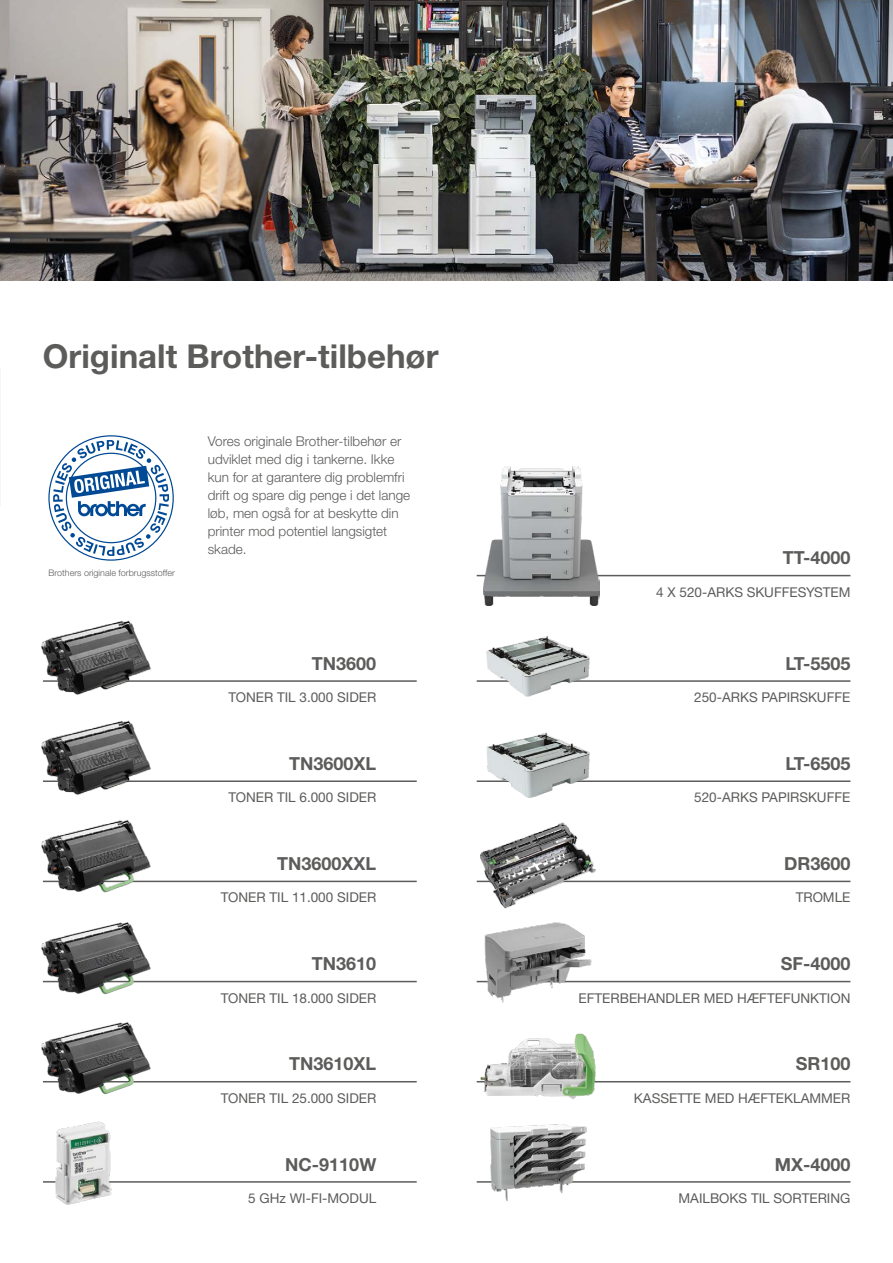
<style>
.page{position:relative;width:893px;height:1263px;background:#fff}
.page>*{position:absolute;margin:0;border:0;box-sizing:border-box;transform-origin:0 0}
.t1{font:700 33px "Helvetica Neue LTW1 G";color:#5c5c5b}
.t2{font:700 18px "Helvetica Neue LTW1 G";color:#5c5c5b}
.t3{font:13.5px "Helvetica Neue LTW1 G";color:#5c5c5b}
.t4{font:300 13.5px/18px "Helvetica Neue LTW1 G";color:#5c5c5b}
.t5{font:300 9px "Helvetica Neue LTW1 G";color:#5c5c5b}
</style>
<div class="page">
<hr style="left:477px;top:881px;width:373px;height:1px;background:#5c5c5b">
<hr style="left:477px;top:981px;width:373px;height:1px;background:#5c5c5b">
<hr style="left:477px;top:1081px;width:373px;height:1px;background:#5c5c5b">
<hr style="left:477px;top:1181px;width:373px;height:2px;background:#5c5c5b">
<hr style="left:43px;top:780px;width:374px;height:2px;background:#5c5c5b">
<img style="left:41px;top:720px;width:118px;height:75px">
<hr style="left:43px;top:680px;width:374px;height:2px;background:#5c5c5b">
<img style="left:41px;top:620px;width:118px;height:75px">
<hr style="left:43px;top:881px;width:374px;height:1px;background:#5c5c5b">
<img style="left:41px;top:819px;width:118px;height:74px">
<hr style="left:43px;top:981px;width:374px;height:1px;background:#5c5c5b">
<hr style="left:477px;top:680px;width:373px;height:2px;background:#5c5c5b">
<img style="left:41px;top:922px;width:118px;height:73px">
<img style="left:476px;top:635px;width:126px;height:62px">
<hr style="left:43px;top:1081px;width:374px;height:1px;background:#5c5c5b">
<hr style="left:477px;top:780px;width:373px;height:2px;background:#5c5c5b">
<img style="left:41px;top:1022px;width:118px;height:73px">
<img style="left:476px;top:732px;width:126px;height:66px">
<hr style="left:43px;top:1181px;width:374px;height:2px;background:#5c5c5b">
<img style="left:43px;top:1121px;width:82px;height:84px">
<hr style="left:477px;top:575px;width:373px;height:1px;background:#5c5c5b">
<img style="left:483px;top:466px;width:116px;height:139px">
<img style="left:476px;top:822px;width:126px;height:87px">
<img style="left:482px;top:922px;width:113px;height:81px">
<img style="left:476px;top:1033px;width:126px;height:67px">
<img style="left:490px;top:1124px;width:97px;height:77px">
<svg style="left:48px;top:435px;width:126px;height:126px"></svg>
<img style="left:0;top:0;width:893px;height:281px">
<h1 class="t1" style="left:43px;top:336px;width:397px">Originalt Brother-tilbehør</h1>
<p class="t5" style="left:48px;top:568px;width:128px">Brothers originale forbrugsstoffer</p>
<p class="t4" style="left:208px;top:432px;width:204px">Vores originale Brother-tilbehør er udviklet med dig i tankerne. Ikke kun for at garantere dig problemfri drift og spare dig penge i det lange løb, men også for at beskytte din printer mod potentiel langsigtet skade.</p>
<h2 class="t2" style="left:312px;top:652px;width:66px">TN3600</h2>
<p class="t3" style="left:228px;top:689px;width:149px">TONER TIL 3.000 SIDER</p>
<h2 class="t2" style="left:289px;top:752px;width:89px">TN3600XL</h2>
<p class="t3" style="left:228px;top:789px;width:149px">TONER TIL 6.000 SIDER</p>
<h2 class="t2" style="left:277px;top:852px;width:101px">TN3600XXL</h2>
<p class="t3" style="left:221px;top:889px;width:157px">TONER TIL 11.000 SIDER</p>
<h2 class="t2" style="left:312px;top:953px;width:66px">TN3610</h2>
<p class="t3" style="left:221px;top:989px;width:157px">TONER TIL 18.000 SIDER</p>
<h2 class="t2" style="left:289px;top:1053px;width:89px">TN3610XL</h2>
<p class="t3" style="left:221px;top:1089px;width:157px">TONER TIL 25.000 SIDER</p>
<h2 class="t2" style="left:285px;top:1153px;width:93px">NC-9110W</h2>
<p class="t3" style="left:248px;top:1190px;width:130px">5 GHz WI-FI-MODUL</p>
<h2 class="t2" style="left:783px;top:547px;width:69px">TT-4000</h2>
<p class="t3" style="left:656px;top:583px;width:196px">4 X 520-ARKS SKUFFESYSTEM</p>
<h2 class="t2" style="left:785px;top:652px;width:66px">LT-5505</h2>
<p class="t3" style="left:694px;top:689px;width:158px">250-ARKS PAPIRSKUFFE</p>
<h2 class="t2" style="left:785px;top:752px;width:66px">LT-6505</h2>
<p class="t3" style="left:694px;top:789px;width:158px">520-ARKS PAPIRSKUFFE</p>
<h2 class="t2" style="left:784px;top:852px;width:68px">DR3600</h2>
<p class="t3" style="left:796px;top:889px;width:56px">TROMLE</p>
<h2 class="t2" style="left:781px;top:953px;width:71px">SF-4000</h2>
<p class="t3" style="left:578px;top:989px;width:273px">EFTERBEHANDLER MED HÆFTEFUNKTION</p>
<h2 class="t2" style="left:796px;top:1053px;width:56px">SR100</h2>
<p class="t3" style="left:634px;top:1089px;width:218px">KASSETTE MED HÆFTEKLAMMER</p>
<h2 class="t2" style="left:775px;top:1153px;width:77px">MX-4000</h2>
<p class="t3" style="left:678px;top:1190px;width:173px">MAILBOKS TIL SORTERING</p>
</div>
